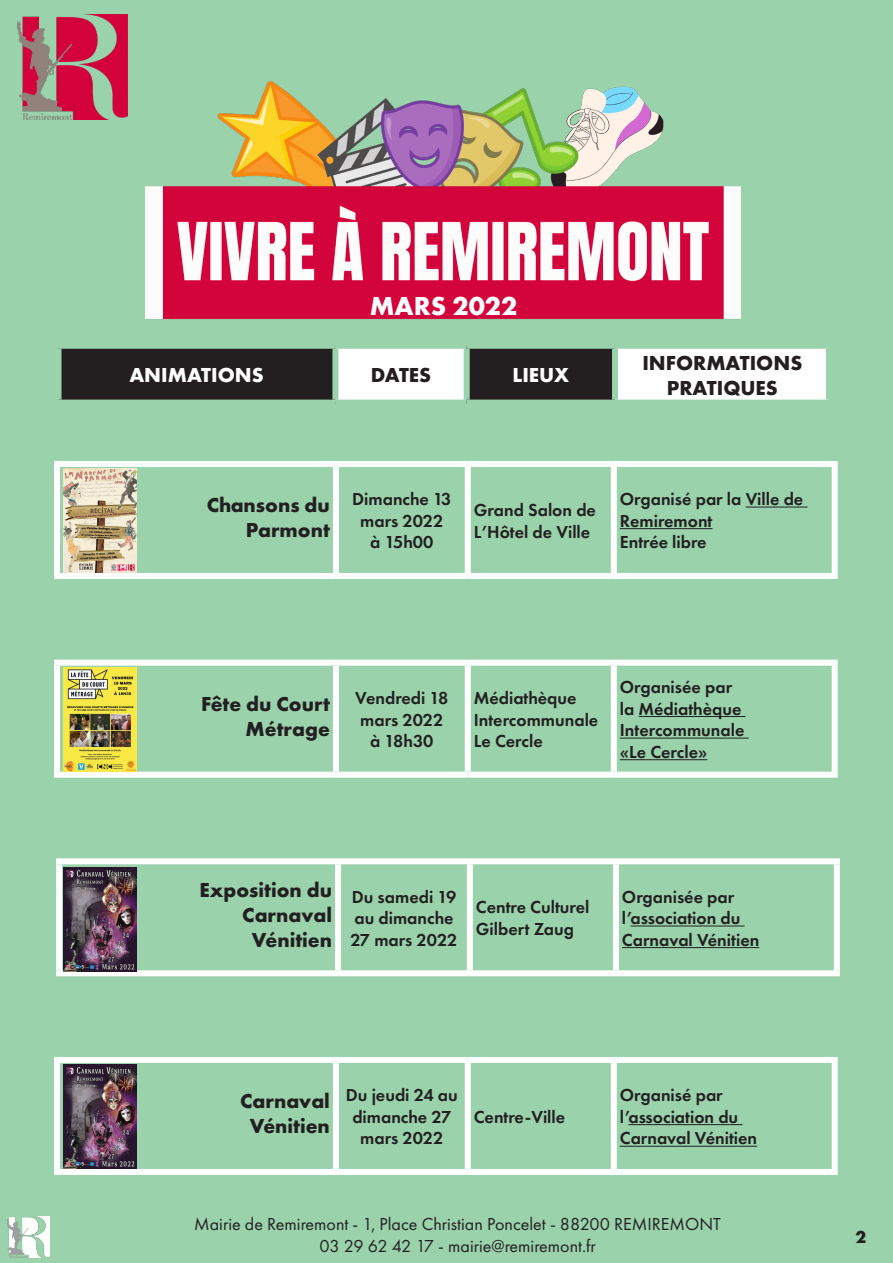
<style>
.page{position:relative;width:893px;height:1263px;background:#9ad2ac}
.page>*{position:absolute;margin:0;border:0;box-sizing:border-box;transform-origin:0 0}
.t1{font:700 27px "Futura PT";color:#fff}
.t2{font:700 21px/25.2px "Futura PT";color:#231f20;text-align:right}
.t3{font:700 21px "Futura PT";color:#fff}
.t4{font:600 18px/21.6px "Futura PT";color:#231f20}
.t5{font:18px "Futura PT";color:#231f20}
.t6{font:700 18px "Futura PT";color:#231f20}
</style>
<div class="page">
<img style="left:7px;top:1217px;width:43px;height:40px">
<img style="left:17px;top:14px;width:111px;height:105px">
<img style="left:146px;top:71px;width:595px;height:270px">
<div style="left:58px;top:345px;width:277px;height:58px;background:#231f20"></div>
<svg style="left:338px;top:349px;width:488px;height:51px"></svg>
<div style="left:467px;top:345px;width:148px;height:58px;background:#231f20"></div>
<div style="left:615px;top:341px;width:218px;height:8px;background:#9ad2ac"></div>
<div style="left:826px;top:349px;width:7px;height:51px;background:#9ad2ac"></div>
<div style="left:615px;top:400px;width:218px;height:7px;background:#9ad2ac"></div>
<div style="left:54px;top:341px;width:281px;height:8px;background:#9ad2ac"></div>
<div style="left:54px;top:349px;width:8px;height:51px;background:#9ad2ac"></div>
<div style="left:54px;top:400px;width:281px;height:7px;background:#9ad2ac"></div>
<div style="left:335px;top:341px;width:132px;height:8px;background:#9ad2ac"></div>
<div style="left:335px;top:400px;width:132px;height:7px;background:#9ad2ac"></div>
<div style="left:332px;top:349px;width:6px;height:51px;background:#9ad2ac"></div>
<div style="left:467px;top:341px;width:148px;height:8px;background:#9ad2ac"></div>
<div style="left:467px;top:400px;width:148px;height:7px;background:#9ad2ac"></div>
<div style="left:464px;top:349px;width:6px;height:51px;background:#9ad2ac"></div>
<div style="left:612px;top:349px;width:6px;height:51px;background:#9ad2ac"></div>
<div style="left:54px;top:1057px;width:282px;height:6px;background:#fff"></div>
<div style="left:54px;top:1063px;width:6px;height:106px;background:#fff"></div>
<div style="left:336px;top:1057px;width:132px;height:6px;background:#fff"></div>
<div style="left:333px;top:1063px;width:6px;height:106px;background:#fff"></div>
<div style="left:468px;top:1057px;width:146px;height:6px;background:#fff"></div>
<div style="left:465px;top:1063px;width:6px;height:106px;background:#fff"></div>
<div style="left:614px;top:1057px;width:224px;height:6px;background:#fff"></div>
<div style="left:611px;top:1063px;width:6px;height:106px;background:#fff"></div>
<div style="left:832px;top:1063px;width:6px;height:106px;background:#fff"></div>
<div style="left:54px;top:1169px;width:282px;height:6px;background:#fff"></div>
<div style="left:336px;top:1169px;width:132px;height:6px;background:#fff"></div>
<div style="left:468px;top:1169px;width:146px;height:6px;background:#fff"></div>
<div style="left:614px;top:1169px;width:224px;height:6px;background:#fff"></div>
<hr style="left:628px;top:1124px;width:114px;height:1px;background:#231f20">
<hr style="left:620px;top:1146px;width:137px;height:1px;background:#231f20">
<img style="left:63px;top:1064px;width:74px;height:104px">
<div style="left:54px;top:660px;width:282px;height:6px;background:#fff"></div>
<div style="left:54px;top:666px;width:6px;height:106px;background:#fff"></div>
<div style="left:336px;top:660px;width:132px;height:6px;background:#fff"></div>
<div style="left:333px;top:666px;width:6px;height:106px;background:#fff"></div>
<div style="left:468px;top:660px;width:146px;height:6px;background:#fff"></div>
<div style="left:465px;top:666px;width:6px;height:106px;background:#fff"></div>
<div style="left:614px;top:660px;width:224px;height:6px;background:#fff"></div>
<div style="left:611px;top:666px;width:6px;height:106px;background:#fff"></div>
<div style="left:832px;top:666px;width:6px;height:106px;background:#fff"></div>
<div style="left:54px;top:772px;width:282px;height:6px;background:#fff"></div>
<div style="left:336px;top:772px;width:132px;height:6px;background:#fff"></div>
<div style="left:468px;top:772px;width:146px;height:6px;background:#fff"></div>
<div style="left:614px;top:772px;width:224px;height:6px;background:#fff"></div>
<hr style="left:639px;top:716px;width:107px;height:1px;background:#231f20">
<hr style="left:620px;top:738px;width:129px;height:1px;background:#231f20">
<hr style="left:620px;top:759px;width:87px;height:1px;background:#231f20">
<div style="left:56px;top:858px;width:282px;height:6px;background:#fff"></div>
<div style="left:56px;top:864px;width:6px;height:106px;background:#fff"></div>
<div style="left:338px;top:858px;width:132px;height:6px;background:#fff"></div>
<div style="left:335px;top:864px;width:6px;height:106px;background:#fff"></div>
<div style="left:470px;top:858px;width:146px;height:6px;background:#fff"></div>
<div style="left:467px;top:864px;width:6px;height:106px;background:#fff"></div>
<div style="left:616px;top:858px;width:224px;height:6px;background:#fff"></div>
<div style="left:613px;top:864px;width:6px;height:106px;background:#fff"></div>
<div style="left:834px;top:864px;width:6px;height:106px;background:#fff"></div>
<div style="left:56px;top:970px;width:282px;height:6px;background:#fff"></div>
<div style="left:338px;top:970px;width:132px;height:6px;background:#fff"></div>
<div style="left:470px;top:970px;width:146px;height:6px;background:#fff"></div>
<div style="left:616px;top:970px;width:224px;height:6px;background:#fff"></div>
<hr style="left:631px;top:925px;width:114px;height:1px;background:#231f20">
<hr style="left:622px;top:947px;width:137px;height:1px;background:#231f20">
<img style="left:63px;top:867px;width:74px;height:104px">
<img style="left:63px;top:667px;width:74px;height:104px">
<div style="left:54px;top:461px;width:282px;height:6px;background:#fff"></div>
<div style="left:54px;top:467px;width:6px;height:106px;background:#fff"></div>
<div style="left:336px;top:461px;width:132px;height:6px;background:#fff"></div>
<div style="left:333px;top:467px;width:6px;height:106px;background:#fff"></div>
<div style="left:468px;top:461px;width:146px;height:6px;background:#fff"></div>
<div style="left:465px;top:467px;width:6px;height:106px;background:#fff"></div>
<div style="left:614px;top:461px;width:224px;height:6px;background:#fff"></div>
<div style="left:611px;top:467px;width:6px;height:106px;background:#fff"></div>
<div style="left:832px;top:467px;width:6px;height:106px;background:#fff"></div>
<div style="left:54px;top:573px;width:282px;height:6px;background:#fff"></div>
<div style="left:336px;top:573px;width:132px;height:6px;background:#fff"></div>
<div style="left:468px;top:573px;width:146px;height:6px;background:#fff"></div>
<div style="left:614px;top:573px;width:224px;height:6px;background:#fff"></div>
<hr style="left:746px;top:507px;width:62px;height:1px;background:#231f20">
<hr style="left:620px;top:528px;width:92px;height:1px;background:#231f20">
<img style="left:63px;top:468px;width:74px;height:104px">
<p class="t1" style="left:370px;top:289px;width:149px">MARS 2022</p>
<p class="t3" style="left:129px;top:362px;width:136px">ANIMATIONS</p>
<p class="t2" style="left:371px;top:362px;width:62px">DATES</p>
<p class="t3" style="left:512px;top:362px;width:58px">LIEUX</p>
<p class="t2" style="left:642px;top:349px;width:161px;text-align:center">INFORMATIONS<br>PRATIQUES</p>
<p class="t2" style="left:207px;top:492px;width:125px">Chansons du<br>Parmont</p>
<p class="t4" style="left:352px;top:488px;width:101px;text-align:center">Dimanche 13 mars 2022<br>à 15h00</p>
<p class="t4" style="left:474px;top:499px;width:124px">Grand Salon de<br>L’Hôtel de Ville</p>
<p class="t4" style="left:620px;top:488px;width:185px">Organisé par la Ville de<br>Remiremont<br>Entrée libre</p>
<p class="t2" style="left:201px;top:691px;width:130px">Fête du Court<br>Métrage</p>
<p class="t4" style="left:355px;top:687px;width:95px;text-align:center">Vendredi 18 mars 2022 à 18h30</p>
<p class="t4" style="left:474px;top:687px;width:126px">Médiathèque<br>Intercommunale<br>Le Cercle</p>
<p class="t4" style="left:620px;top:676px;width:126px">Organisée par la Médiathèque<br>Intercommunale «Le Cercle»</p>
<p class="t2" style="left:199px;top:877px;width:134px">Exposition du<br>Carnaval<br>Vénitien</p>
<p class="t4" style="left:350px;top:885px;width:109px">Du samedi 19 au dimanche<br>27 mars 2022</p>
<p class="t4" style="left:476px;top:896px;width:115px">Centre Culturel<br>Gilbert Zaug</p>
<p class="t4" style="left:622px;top:885px;width:139px">Organisée par l’association du<br>Carnaval Vénitien</p>
<p class="t2" style="left:240px;top:1088px;width:91px;text-align:center">Carnaval<br>Vénitien</p>
<p class="t4" style="left:346px;top:1084px;width:114px;text-align:center">Du jeudi 24 au dimanche 27 mars 2022</p>
<p class="t4" style="left:474px;top:1106px;width:93px">Centre-Ville</p>
<p class="t4" style="left:620px;top:1084px;width:139px">Organisé par l’association du<br>Carnaval Vénitien</p>
<p class="t5" style="left:194px;top:1213px;width:528px">Mairie de Remiremont - 1, Place Christian Poncelet - 88200 REMIREMONT</p>
<p class="t5" style="left:319px;top:1235px;width:278px">03 29 62 42 17 - mairie@remiremont.fr</p>
<p class="t6" style="left:855px;top:1225px;width:12px">2</p>
</div>
